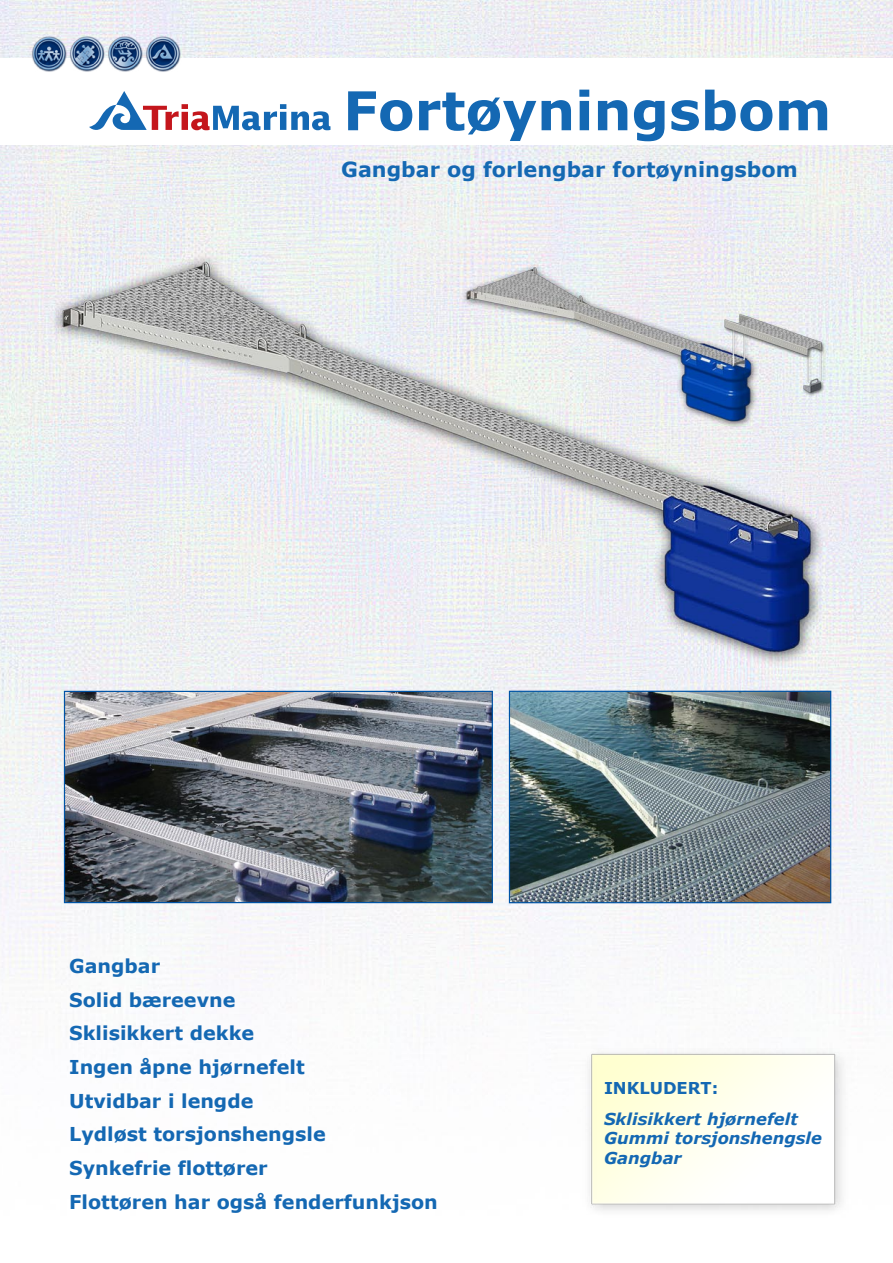
<style>
.page{position:relative;width:893px;height:1263px;background:#fff}
.page>*{position:absolute;margin:0;border:0;box-sizing:border-box;transform-origin:0 0}
.t1{font:700 53.55px "Verdana";color:#1468b3}
.t2{font:700 20.85px "Verdana";color:#1468b3}
.t3{font:700 19.2px/33.8px "Verdana";color:#1468b3}
.t4{font:italic 700 16.35px/19.6px "Verdana";color:#1468b3}
.t5{font:700 16.35px "Verdana";color:#1468b3}
</style>
<div class="page">
<img style="left:0;top:0;width:893px;height:1030px">
<div style="left:0;top:58px;width:893px;height:87px;background:#fff"></div>
<svg style="left:84px;top:91px;width:250px;height:76px"></svg>
<img style="left:588px;top:1052px;width:256px;height:159px">
<img style="left:29px;top:31px;width:155px;height:41px">
<img style="left:31px;top:235px;width:816px;height:437px">
<img style="left:511px;top:693px;width:318px;height:208px">
<div style="left:509px;top:691px;width:322px;height:212px;border:1px solid #0054a6"></div>
<img style="left:66px;top:693px;width:425px;height:208px">
<div style="left:64px;top:691px;width:429px;height:212px;border:1px solid #0054a6"></div>
<h1 class="t1" style="left:343px;top:73px;width:490px">Fortøyningsbom</h1>
<p class="t2" style="left:341px;top:154px;width:458px">Gangbar og forlengbar fortøyningsbom</p>
<p class="t3" style="left:69px;top:949px;width:370px">Gangbar<br>Solid bæreevne<br>Sklisikkert dekke<br>Ingen åpne hjørnefelt<br>Utvidbar i lengde<br>Lydløst torsjonshengsle<br>Synkefrie flottører<br>Flottøren har også fenderfunkjson</p>
<p class="t5" style="left:604px;top:1077px;width:116px">INKLUDERT:</p>
<p class="t4" style="left:604px;top:1108px;width:219px">Sklisikkert hjørnefelt<br>Gummi torsjonshengsle<br>Gangbar</p>
</div>
